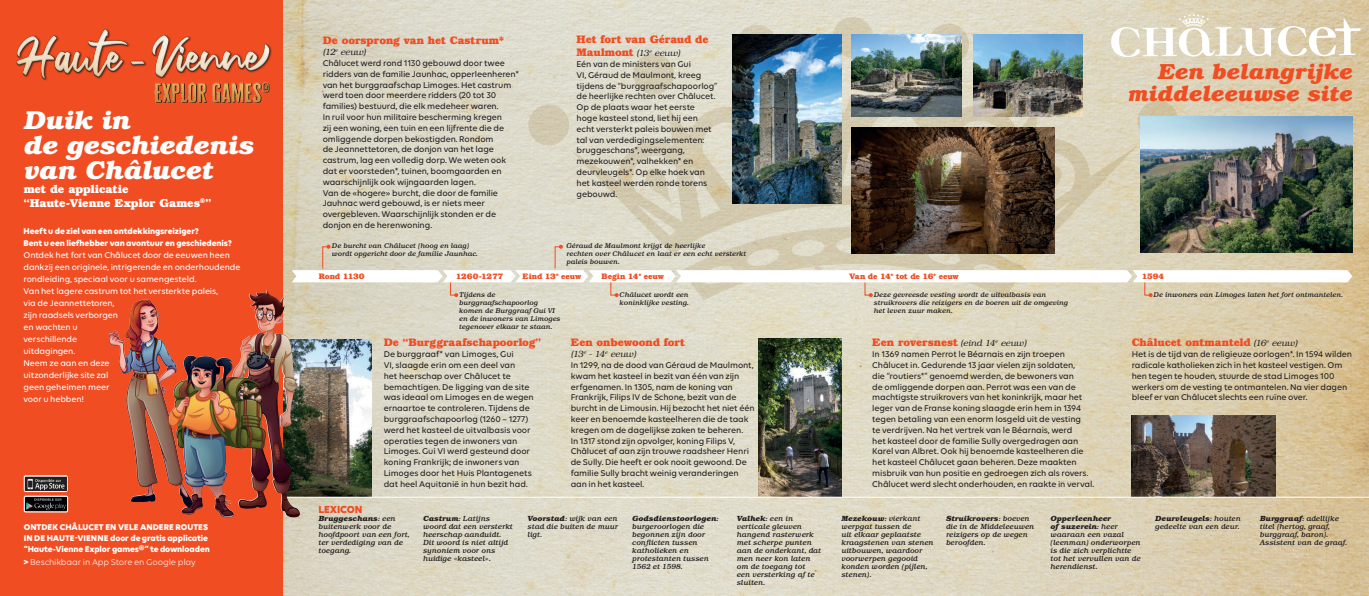
<style>
.page{position:relative;width:1369px;height:596px;background:#fff}
.page>*{position:absolute;margin:0;border:0;box-sizing:border-box;transform-origin:0 0}
.t1{font:italic 700 26px/24.7px "Bookman";letter-spacing:-.01em;color:#fff}
.t2{font:italic 700 21.9px/22px "Bookman";color:#f04d22;text-align:right}
.t3{font:700 11.7px/14px "Bookman";letter-spacing:-.01em;color:#fff}
.t4{font:700 11px/13.2px "Bookman";letter-spacing:-.005em;color:#f04d22}
.t5{font:700 11px "Volte";letter-spacing:-.005em;color:#f04d22}
.t6{font:500 9px/10.8px "Volte";letter-spacing:-.015em;color:#231f20}
.t7{font:500 9px/12px "Volte";letter-spacing:-.015em;color:#fff}
.t8{font:700 9px/10.8px "Volte";letter-spacing:-.015em;color:#fff}
.t9{font:9px "Volte";letter-spacing:-.015em;color:#fff}
.t10{font:italic 300 9px "Bookman";letter-spacing:-.015em;color:#231f20}
.t11{font:700 8px "Bookman";letter-spacing:-.015em;color:#f04d22}
.t12{font:700 8px "Bookman";letter-spacing:-.04em;color:#f04d22}
.t13{font:italic 500 7.5px/8px "Bookman";color:#231f20}
.t14{font:italic 500 7px/8px "Bookman";color:#231f20}
.s1{font-weight:700}
.s2{font-weight:300;font-style:italic;font-size:9px;color:#231f20}
</style>
<div class="page">
<img style="left:283px;top:0;width:1085px;height:596px">
<img style="left:283px;top:339px;width:88px;height:158px">
<svg style="left:0;top:0;width:283px;height:596px;background:#de4e28"></svg>
<svg style="left:528px;top:17px;width:650px;height:284px;background:#dad5c1"></svg>
<img style="left:0;top:12px;width:293px;height:99px">
<svg style="left:24px;top:475px;width:44px;height:17px"></svg>
<img style="left:25px;top:476px;width:42px;height:15px">
<svg style="left:24px;top:496px;width:44px;height:16px"></svg>
<img style="left:25px;top:497px;width:42px;height:14px">
<img style="left:851px;top:128px;width:202px;height:117px">
<img style="left:1131px;top:416px;width:144px;height:81px">
<img style="left:851px;top:34px;width:110px;height:83px">
<img style="left:732px;top:34px;width:109px;height:170px">
<svg style="left:291px;top:245px;width:1060px;height:52px"></svg>
<svg style="left:1110px;top:14px;width:250px;height:43px"></svg>
<img style="left:1139px;top:117px;width:212px;height:136px">
<img style="left:758px;top:339px;width:83px;height:158px">
<img style="left:973px;top:34px;width:109px;height:83px">
<hr style="left:283px;top:497px;width:1085px;height:1px;background:#fff">
<img style="left:249px;top:290px;width:17px;height:29px">
<h1 class="t1" style="left:24px;top:107px;width:232px">Duik in<br>de geschiedenis van Châlucet</h1>
<p class="t3" style="left:24px;top:181px;width:189px">met de applicatie “Haute-Vienne Explor Games<sup>®</sup>”</p>
<p class="t8" style="left:24px;top:224px;width:210px;line-height:12px">Heeft u de ziel van een ontdekkingsreiziger?<br>Bent u een liefhebber van avontuur en geschiedenis?</p>
<p class="t7" style="left:24px;top:249px;width:218px">Ontdek het fort van Châlucet door de eeuwen heen dankzij een originele, intrigerende en onderhoudende rondleiding, speciaal voor u samengesteld.<br>Van het lagere castrum tot het versterkte paleis,<br>via de Jeannettetoren,<br>zijn raadsels verborgen<br>en wachten u<br>verschillende<br>uitdagingen.<br>Neem ze aan en deze<br>uitzonderlijke site zal<br>geen geheimen meer<br>voor u hebben!</p>
<p class="t8" style="left:24px;top:521px;width:188px">ONTDEK CHÂLUCET EN VELE ANDERE ROUTES<br>IN DE HAUTE-VIENNE door de gratis applicatie “Haute-Vienne Explor games®” te downloaden</p>
<p class="t9" style="left:24px;top:557px;width:173px"><span class="s1">&gt;</span> Beschikbaar in App Store en Google play</p>
<p class="t4" style="left:323px;top:34px;width:183px">De oorsprong van het Castrum*</p>
<p class="t10" style="left:323px;top:47px;width:45px">(12<sup>e</sup> eeuw)</p>
<p class="t6" style="left:323px;top:57px;width:198px">Châlucet werd rond 1130 gebouwd door twee ridders van de familie Jaunhac, opperleenheren* van het burggraafschap Limoges. Het castrum werd toen door meerdere ridders (20 tot 30 families) bestuurd, die elk medeheer waren.<br>In ruil voor hun militaire bescherming kregen<br>zij een woning, een tuin en een lijfrente die de omliggende dorpen bekostigden. Rondom<br>de Jeannettetoren, de donjon van het lage castrum, lag een volledig dorp. We weten ook dat er voorsteden*, tuinen, boomgaarden en waarschijnlijk ook wijngaarden lagen.<br>Van de «hogere» burcht, die door de familie Jauhnac werd gebouwd, is er niets meer overgebleven. Waarschijnlijk stonden er de donjon en de herenwoning.</p>
<p class="t4" style="left:576px;top:32px;width:133px">Het fort van Géraud de<br>Maulmont <span class="s2">(13</span><sup>e</sup> <span class="s2">eeuw)</span></p>
<p class="t6" style="left:576px;top:58px;width:142px">Eén van de ministers van Gui<br>VI, Géraud de Maulmont, kreeg tijdens de “burggraafschapoorlog” de heerlijke rechten over Châlucet.<br>Op de plaats waar het eerste hoge kasteel stond, liet hij een echt versterkt paleis bouwen met tal van verdedigingselementen: bruggeschans*, weergang, mezekouwen*, valhekken* en deurvleugels*. Op elke hoek van het kasteel werden ronde torens gebouwd.</p>
<h2 class="t2" style="left:1127px;top:60px;width:226px">Een belangrijke middeleeuwse site</h2>
<p class="t14" style="left:332px;top:242px;width:148px">De burcht van Châlucet (hoog en laag) wordt opgericht door de familie Jaunhac.</p>
<p class="t14" style="left:566px;top:242px;width:181px">Géraud de Maulmont krijgt de heerlijke<br>rechten over Châlucet en laat er een echt versterkt paleis bouwen.</p>
<p class="t14" style="left:459px;top:291px;width:103px">Tijdens de burggraafschapoorlog komen de Burggraaf Gui VI en de inwoners van Limoges tegenover elkaar te staan.</p>
<p class="t14" style="left:619px;top:291px;width:71px">Châlucet wordt een koninklijke vesting.</p>
<p class="t14" style="left:873px;top:291px;width:196px">Deze gevreesde vesting wordt de uitvalbasis van struikrovers die reizigers en de boeren uit de omgeving het leven zuur maken.</p>
<p class="t14" style="left:1153px;top:291px;width:191px">De inwoners van Limoges laten het fort ontmantelen.</p>
<p class="t11" style="left:318px;top:272px;width:47px">Rond 1130</p>
<p class="t12" style="left:456px;top:272px;width:49px">1260-1277</p>
<p class="t11" style="left:522px;top:271px;width:60px">Eind 13<sup>e</sup> eeuw</p>
<p class="t11" style="left:601px;top:271px;width:64px">Begin 14<sup>e</sup> eeuw</p>
<p class="t11" style="left:849px;top:271px;width:111px">Van de 14<sup>e</sup> tot de 16<sup>e</sup> eeuw</p>
<p class="t11" style="left:1141px;top:271px;width:24px">1594</p>
<p class="t4" style="left:383px;top:336px;width:159px">De “Burggraafschapoorlog”</p>
<p class="t6" style="left:383px;top:349px;width:152px">De burggraaf* van Limoges, Gui<br>VI, slaagde erin om een deel van<br>het heerschap over Châlucet te bemachtigen. De ligging van de site was ideaal om Limoges en de wegen ernaartoe te controleren. Tijdens de burggraafschapoorlog (1260 – 1277) werd het kasteel de uitvalbasis voor operaties tegen de inwoners van Limoges. Gui VI werd gesteund door koning Frankrijk; de inwoners van Limoges door het Huis Plantagenets dat heel Aquitanië in hun bezit had.</p>
<p class="t4" style="left:570px;top:336px;width:116px">Een onbewoond fort</p>
<p class="t10" style="left:570px;top:349px;width:67px">(13<sup>e</sup> - 14<sup>e</sup> eeuw)</p>
<p class="t6" style="left:570px;top:359px;width:185px">In 1299, na de dood van Géraud de Maulmont, kwam het kasteel in bezit van één van zijn erfgenamen. In 1305, nam de koning van Frankrijk, Filips IV de Schone, bezit van de burcht in de Limousin. Hij bezocht het niet één keer en benoemde kasteelheren die de taak kregen om de dagelijkse zaken te beheren.<br>In 1317 stond zijn opvolger, koning Filips V, Châlucet af aan zijn trouwe raadsheer Henri de Sully. Die heeft er ook nooit gewoond. De familie Sully bracht weinig veranderingen aan in het kasteel.</p>
<p class="t4" style="left:872px;top:336px;width:156px">Een roversnest <span class="s2">(eind 14</span><sup>e</sup> <span class="s2">eeuw)</span></p>
<p class="t6" style="left:872px;top:349px;width:223px">In 1369 namen Perrot le Béarnais en zijn troepen Châlucet in. Gedurende 13 jaar vielen zijn soldaten,<br>die “routiers*” genoemd werden, de bewoners van<br>de omliggende dorpen aan. Perrot was een van de machtigste struikrovers van het koninkrijk, maar het leger van de Franse koning slaagde erin hem in 1394 tegen betaling van een enorm losgeld uit de vesting<br>te verdrijven. Na het vertrek van le Béarnais, werd<br>het kasteel door de familie Sully overgedragen aan Karel van Albret. Ook hij benoemde kasteelheren die het kasteel Châlucet gaan beheren. Deze maakten misbruik van hun positie en gedroegen zich als rovers.<br>Châlucet werd slecht onderhouden, en raakte in verval.</p>
<p class="t4" style="left:1131px;top:336px;width:167px">Châlucet ontmanteld <span class="s2">(16</span><sup>e</sup> <span class="s2">eeuw)</span></p>
<p class="t6" style="left:1131px;top:349px;width:222px">Het is de tijd van de religieuze oorlogen*. In 1594 wilden radicale katholieken zich in het kasteel vestigen. Om hen tegen te houden, stuurde de stad Limoges 100 werkers om de vesting te ontmantelen. Na vier dagen bleef er van Châlucet slechts een ruïne over.</p>
<p class="t5" style="left:318px;top:503px;width:45px">LEXICON</p>
<p class="t13" style="left:318px;top:514px;width:93px"><span class="s1">Bruggeschans</span>: een buitenwerk voor de hoofdpoort van een fort, ter verdediging van de toegang.</p>
<p class="t13" style="left:423px;top:514px;width:91px"><span class="s1">Castrum</span>: Latijns woord dat een versterkt heerschap aanduidt.<br>Dit woord is niet altijd synoniem voor ons huidige «kasteel».</p>
<p class="t13" style="left:527px;top:514px;width:92px;text-align:justify"><span class="s1">Voorstad</span>: wijk van een stad die buiten de muur ligt.</p>
<p class="t13" style="left:632px;top:514px;width:88px"><span class="s1">Godsdienstoorlogen</span>: burgeroorlogen die begonnen zijn door conflicten tussen katholieken en protestanten tussen<br>1562 et 1598.</p>
<p class="t13" style="left:736px;top:515px;width:86px"><span class="s1">Valhek</span>: een in verticale gleuven hangend rasterwerk met scherpe punten aan de onderkant, dat men neer kon laten om de toegang tot<br>een versterking af te sluiten.</p>
<p class="t13" style="left:841px;top:515px;width:94px"><span class="s1">Mezekouw</span>: vierkant werpgat tussen de<br>uit elkaar geplaatste kraagstenen van stenen uitbouwen, waardoor voorwerpen gegooid konden worden (pijlen, stenen).</p>
<p class="t13" style="left:945px;top:515px;width:90px"><span class="s1">Struikrovers</span>: boeven die in de Middeleeuwen reizigers op de wegen beroofden.</p>
<p class="t13" style="left:1050px;top:515px;width:91px"><span class="s1">Opperleenheer<br>of suzerein</span>: heer waaraan een vazal (leenman) onderworpen is die zich verplichtte tot het vervullen van de herendienst.</p>
<p class="t13" style="left:1154px;top:515px;width:87px"><span class="s1">Deurvleugels</span>: houten gedeelte van een deur.</p>
<p class="t13" style="left:1259px;top:515px;width:89px"><span class="s1">Burggraaf</span>: adellijke titel (hertog, graaf, burggraaf, baron).<br>Assistent van de graaf.</p>
</div>
